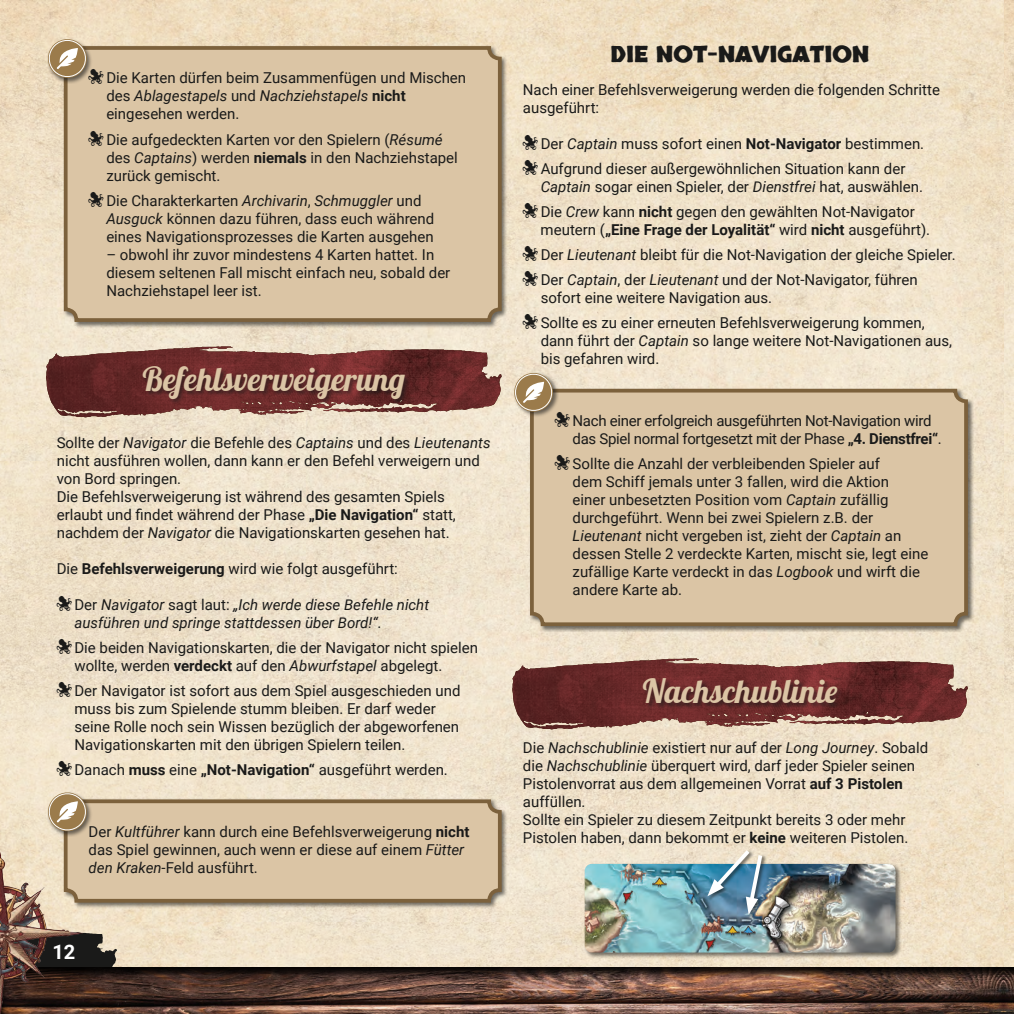
<style>
.page{position:relative;width:1014px;height:1014px;background:#fff}
.page>*{position:absolute;margin:0;border:0;box-sizing:border-box;transform-origin:0 0}
.t1{font:32.5px "Lobster";color:#dbc5a5}
.t2{font:700 22.5px "Skranji";color:#1a1a19}
.t3{font:700 20px "Roboto";color:#fff}
.t4{font:15px/18px "Roboto";color:#1a1a19}
.t5{font:15px/18px "Roboto";letter-spacing:-.02em;color:#1a1a19}
.t6{font:italic 15px/18px "Roboto";color:#1a1a19}
.s1{font-style:italic}
.s2{font-weight:700}
.s3{font-style:normal}
</style>
<div class="page">
<img style="left:0;top:0;width:1013px;height:967px">
<svg style="left:82px;top:929px;width:35px;height:38px"></svg>
<svg style="left:82px;top:967px;width:920px;height:46px;background:#5b4036"></svg>
<svg style="left:1002px;top:967px;width:11px;height:46px"></svg>
<img style="left:0;top:849px;width:82px;height:164px">
<div style="left:62px;top:798px;width:445px;height:110px;background:#1a1a19;opacity:.6"></div>
<svg style="left:62px;top:797px;width:441px;height:107px;background:#d2bc9c"></svg>
<div style="left:528px;top:387px;width:445px;height:245px;background:#1a1a19;opacity:.6"></div>
<svg style="left:528px;top:387px;width:441px;height:241px;background:#d5c0a0"></svg>
<div style="left:47px;top:791px;width:46px;height:46px;background:#1a1a19;opacity:.6"></div>
<svg style="left:46px;top:790px;width:43px;height:43px;background:#beab8c"></svg>
<div style="left:583px;top:862px;width:318px;height:96px;background:#1a1a19;opacity:.6"></div>
<img style="left:584px;top:863px;width:311px;height:89px">
<div style="left:745px;top:854px;width:21px;height:65px;background:#1a1a19;opacity:.6"></div>
<div style="left:706px;top:849px;width:48px;height:51px;background:#1a1a19;opacity:.6"></div>
<svg style="left:707px;top:846px;width:57px;height:68px;background:#89a6b4"></svg>
<svg style="left:46px;top:346px;width:455px;height:71px;background:#8a5b54"></svg>
<div style="left:142px;top:365px;width:269px;height:40px;background:#1a1a19;opacity:.6"></div>
<svg style="left:512px;top:658px;width:455px;height:71px;background:#85534d"></svg>
<div style="left:642px;top:677px;width:201px;height:32px;background:#1a1a19;opacity:.6"></div>
<div style="left:62px;top:45px;width:445px;height:283px;background:#1a1a19;opacity:.6"></div>
<div style="left:66px;top:48px;width:434px;height:272px;background:#dbc5a5;border-radius:11px"></div>
<div style="left:64px;top:46px;width:437px;height:276px;border:4px solid #7c613c;border-radius:11px"></div>
<svg style="left:57px;top:595px;width:15px;height:15px"></svg>
<svg style="left:57px;top:638px;width:15px;height:16px"></svg>
<svg style="left:57px;top:681px;width:15px;height:16px"></svg>
<svg style="left:57px;top:760px;width:15px;height:16px"></svg>
<svg style="left:523px;top:134px;width:15px;height:16px"></svg>
<svg style="left:523px;top:159px;width:15px;height:16px"></svg>
<svg style="left:523px;top:202px;width:15px;height:16px"></svg>
<svg style="left:523px;top:245px;width:15px;height:16px"></svg>
<svg style="left:523px;top:271px;width:15px;height:15px"></svg>
<svg style="left:523px;top:314px;width:15px;height:15px"></svg>
<svg style="left:512px;top:371px;width:58px;height:56px;background:#cab79a"></svg>
<svg style="left:555px;top:454px;width:15px;height:16px"></svg>
<svg style="left:46px;top:37px;width:58px;height:47px"></svg>
<p class="t4" style="left:106px;top:68px;width:361px">Die Karten dürfen beim Zusammenfügen und Mischen des <span class="s1">Ablagestapels</span> und <span class="s1">Nachziehstapels</span> <span class="s2">nicht </span>eingesehen werden.</p>
<p class="t4" style="left:106px;top:130px;width:353px">Die aufgedeckten Karten vor den Spielern (<span class="s1">Résumé </span>des <span class="s1">Captains</span>) werden <span class="s2">niemals</span> in den Nachziehstapel zurück gemischt.</p>
<p class="t4" style="left:106px;top:191px;width:329px">Die Charakterkarten <span class="s1">Archivarin</span>, <span class="s1">Schmuggler</span> und<br><span class="s1">Ausguck</span> können dazu führen, dass euch während eines Navigationsprozesses die Karten ausgehen</p>
<p class="t4" style="left:106px;top:245px;width:345px">– obwohl ihr zuvor mindestens 4 Karten hattet. In diesem seltenen Fall mischt einfach neu, sobald der<br>Nachziehstapel leer ist.</p>
<h1 class="t1" style="left:143px;top:358px;width:264px">Befehlsverweigerung</h1>
<p class="t4" style="left:57px;top:432px;width:435px">Sollte der <span class="s1">Navigator</span> die Befehle des <span class="s1">Captains</span> und des <span class="s1">Lieutenants </span>nicht ausführen wollen, dann kann er den Befehl verweigern und von Bord springen.<br>Die Befehlsverweigerung ist während des gesamten Spiels erlaubt und findet während der Phase <span class="s2">„Die Navigation“</span> statt, nachdem der <span class="s1">Navigator</span> die Navigationskarten gesehen hat.</p>
<p class="t4" style="left:57px;top:558px;width:342px">Die <span class="s2">Befehlsverweigerung</span> wird wie folgt ausgeführt:</p>
<p class="t6" style="left:74px;top:594px;width:356px"><span class="s3">Der</span> Navigator <span class="s3">sagt laut:</span> „Ich werde diese Befehle nicht ausführen und springe stattdessen über Bord!“<span class="s3">.</span></p>
<p class="t4" style="left:74px;top:638px;width:405px">Die beiden Navigationskarten, die der Navigator nicht spielen wollte, werden <span class="s2">verdeckt</span> auf den <span class="s1">Abwurfstapel</span> abgelegt.</p>
<p class="t4" style="left:74px;top:681px;width:387px">Der Navigator ist sofort aus dem Spiel ausgeschieden und muss bis zum Spielende stumm bleiben. Er darf weder seine Rolle noch sein Wissen bezüglich der abgeworfenen Navigationskarten mit den übrigen Spielern teilen.</p>
<p class="t4" style="left:74px;top:760px;width:375px">Danach <span class="s2">muss</span> eine <span class="s2">„Not-Navigation“</span> ausgeführt werden.</p>
<p class="t4" style="left:89px;top:821px;width:382px">Der <span class="s1">Kultführer</span> kann durch eine Befehlsverweigerung <span class="s2">nicht </span>das Spiel gewinnen, auch wenn er diese auf einem <span class="s1">Fütter den Kraken</span>-Feld ausführt.</p>
<h3 class="t3" style="left:52px;top:937px;width:24px">12</h3>
<h2 class="t2" style="left:610px;top:40px;width:260px">DIE NOT-NAVIGATION</h2>
<p class="t4" style="left:523px;top:80px;width:418px">Nach einer Befehlsverweigerung werden die folgenden Schritte ausgeführt:</p>
<p class="t4" style="left:540px;top:130px;width:385px;line-height:25.1px">Der <span class="s1">Captain</span> muss sofort einen <span class="s2">Not-Navigator</span> bestimmen.<br>Aufgrund dieser außergewöhnlichen Situation kann der</p>
<p class="t4" style="left:540px;top:173px;width:384px;line-height:25.1px"><span class="s1">Captain</span> sogar einen Spieler, der <span class="s1">Dienstfrei</span> hat, auswählen.<br>Die <span class="s1">Crew</span> kann <span class="s2">nicht</span> gegen den gewählten Not-Navigator</p>
<p class="t4" style="left:540px;top:216px;width:416px;line-height:25.1px">meutern (<span class="s2">„Eine Frage der Loyalität“</span> wird <span class="s2">nicht</span> ausgeführt).<br>Der <span class="s1">Lieutenant</span> bleibt für die Not-Navigation der gleiche Spieler.<br>Der <span class="s1">Captain</span>, der <span class="s1">Lieutenant</span> und der Not-Navigator, führen</p>
<p class="t4" style="left:540px;top:284px;width:385px;line-height:25.1px">sofort eine weitere Navigation aus.<br>Sollte es zu einer erneuten Befehlsverweigerung kommen,</p>
<p class="t4" style="left:540px;top:331px;width:413px">dann führt der <span class="s1">Captain</span> so lange weitere Not-Navigationen aus, bis gefahren wird.</p>
<p class="t5" style="left:572px;top:411px;width:371px">Nach einer erfolgreich ausgeführten Not-Navigation wird das Spiel normal fortgesetzt mit der Phase <span class="s2">„4. Dienstfrei“</span>.</p>
<p class="t4" style="left:572px;top:454px;width:357px">Sollte die Anzahl der verbleibenden Spieler auf<br>dem Schiff jemals unter 3 fallen, wird die Aktion<br>einer unbesetzten Position vom <span class="s1">Captain</span> zufällig durchgeführt. Wenn bei zwei Spielern z.B. der <span class="s1">Lieutenant</span> nicht vergeben ist, zieht der <span class="s1">Captain</span> an dessen Stelle 2 verdeckte Karten, mischt sie, legt eine zufällige Karte verdeckt in das <span class="s1">Logbook</span> und wirft die andere Karte ab.</p>
<h1 class="t1" style="left:643px;top:670px;width:196px">Nachschublinie</h1>
<p class="t4" style="left:523px;top:738px;width:407px">Die <span class="s1">Nachschublinie</span> existiert nur auf der <span class="s1">Long Journey</span>. Sobald die <span class="s1">Nachschublinie</span> überquert wird, darf jeder Spieler seinen Pistolenvorrat aus dem allgemeinen Vorrat <span class="s2">auf 3 Pistolen </span>auffüllen.<br>Sollte ein Spieler zu diesem Zeitpunkt bereits 3 oder mehr Pistolen haben, dann bekommt er <span class="s2">keine</span> weiteren Pistolen.</p>
</div>
